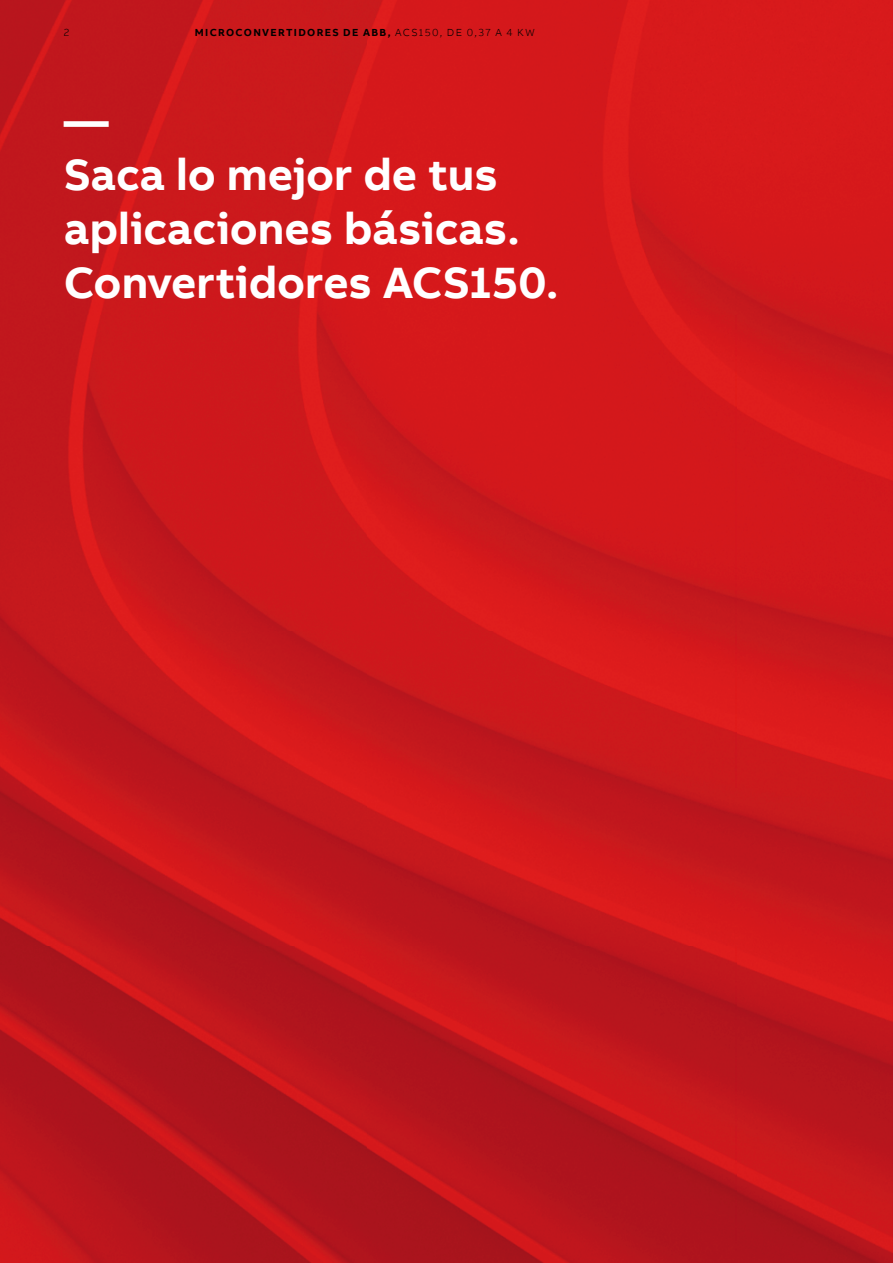
<style>
.page{position:relative;width:893px;height:1263px;background:#fff}
.page>*{position:absolute;margin:0;border:0;box-sizing:border-box;transform-origin:0 0}
.t1{font:700 45px/54px "AB Bvoice";color:#fff}
.t2{font:700 10.5px "AB Bvoice";letter-spacing:.125em;color:#010000}
.t3{font:300 10.5px "AB Bvoice";color:#010000}
.s1{font-weight:300}
</style>
<div class="page">
<img style="left:0;top:0;width:893px;height:1263px">
<p class="t3" style="left:64px;top:26px;width:7px">2</p>
<p class="t2" style="left:195px;top:25px;width:341px">MICROCONVERTIDORES DE ABB, <span class="s1">ACS150, DE 0,37 A 4 KW</span></p>
<p class="t1" style="left:64px;top:94px;width:496px">—<br>Saca lo mejor de tus aplicaciones básicas.<br>Convertidores ACS150.</p>
</div>
